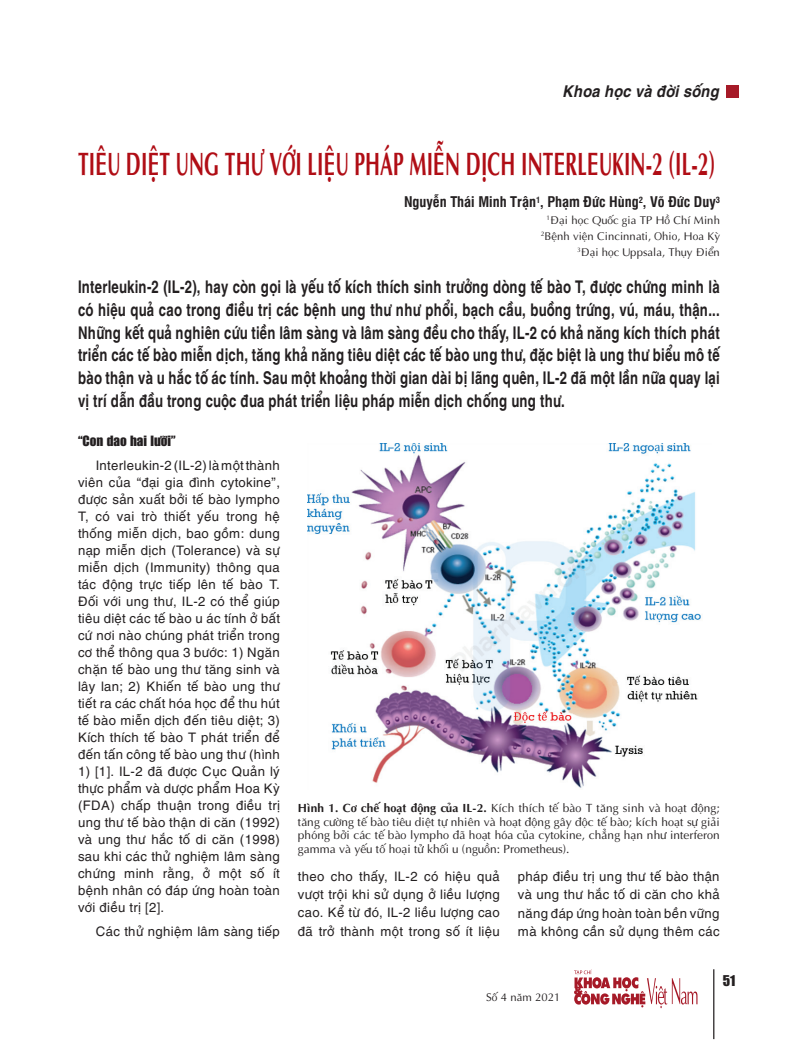
<style>
.page{position:relative;width:798px;height:1042px;background:#fff}
.page>*{position:absolute;margin:0;border:0;box-sizing:border-box;transform-origin:0 0}
.t1{font:700 32.5px "UTM Aptima";color:#b00d15;scale:.59 1}
.t2{font:700 17.5px/22.8px "UTM Helve";color:#231f20;text-align:justify;scale:.75 1}
.t3{font:italic 700 16.25px "UTM Helve";color:#231f20;scale:.9 1}
.t4{font:700 14.38px "UTM Swiss Condensed";color:#231f20}
.t5{font:13.75px "UTM Impact";color:#231f20}
.t6{font:13.12px/17px "UTM Helve";color:#231f20;text-align:justify}
.t7{font:13.12px "UTM Impact";color:#231f20}
.t8{font:11.88px/13.8px "UTM Aptima";color:#231f20;text-align:justify}
.t9{font:11.25px/16.2px "UTM Aptima";color:#231f20;text-align:right}
.s1{font-weight:700}
</style>
<div class="page">
<hr style="left:712px;top:969px;width:2px;height:70px;background:#231f20">
<svg style="left:574px;top:969px;width:123px;height:39px"></svg>
<div style="left:726px;top:86px;width:12px;height:12px;background:#a61a28"></div>
<img style="left:307px;top:443px;width:394px;height:345px">
<p class="t3" style="left:562px;top:77px;width:176px">Khoa học và đời sống</p>
<h1 class="t1" style="left:78px;top:139px;width:1081px">TIÊU DIỆT UNG TH Ư VỚI LIỆU PHÁP MIỄN DỊCH INTERLEUKIN-2 (I L-2)</h1>
<p class="t4" style="left:404px;top:191px;width:317px">Nguyễn Thái Minh Trận<sup>1</sup>, Phạm Đức Hùng<sup>2</sup>, Võ Đức Duy<sup>3</sup></p>
<p class="t9" style="left:540px;top:211px;width:181px"><sup>1</sup>Đại học Quốc gia TP Hồ Chí Minh<br><sup>2</sup>Bệnh viện Cincinnati, Ohio, Hoa Kỳ<br><sup>3</sup>Đại học Uppsala, Thụy Đ iển</p>
<p class="t2" style="left:78px;top:273px;width:857px">Interleukin-2 (IL-2), hay còn gọi là yếu tố kích thích sinh trưởng dòng tế bào T, được chứng minh là có hiệu quả cao trong điều trị các bệnh ung thư như phổi, bạch cầu, buồng trứng, vú, máu, thận...<br>Những kết quả nghiên cứu tiền lâm sàng và lâm sàng đều cho thấy, IL-2 có khả năng kích thích phát triển các tế bào miễn dịch, tăng khả năng tiêu diệt các tế bào ung thư, đặc biệt là ung thư biểu mô tế bào thận và u hắc tố ác tính. Sau một khoảng thời gian dài bị lãng quên, IL-2 đã một lần nữa quay lại vị trí dẫn đầu trong cuộc đua phát triển liệu pháp miễn dịch chống ung thư.</p>
<p class="t7" style="left:78px;top:432px;width:99px">“Con dao hai lưỡi”</p>
<p class="t6" style="left:78px;top:456px;width:203px;text-indent:18px">Interleukin-2 (IL-2) là một thành viên của “đại gia đình cytokine”, được sản xuất bởi tế bào lympho T, có vai trò thiết yếu trong hệ thống miễn dịch, bao gồm: dung nạp miễn dịch (Tolerance) và sự miễn dịch (Immunity) thông qua tác động trực tiếp lên tế bào T.<br>Đối với ung thư, IL-2 có thể giúp tiêu diệt các tế bào u ác tính ở bất cứ nơi nào chúng phát triển trong cơ thể thông qua 3 bước: 1) Ngăn chặn tế bào ung thư tăng sinh và lây lan; 2) Khiến tế bào ung thư tiết ra các chất hóa học để thu hút tế bào miễn dịch đến tiêu diệt; 3)<br>Kích thích tế bào T phát triển để đến tấn công tế bào ung thư (hình</p>
<p class="t6" style="left:78px;top:761px;width:203px">1) [1]. IL-2 đã được Cục Quản lý thực phẩm và dược phẩm Hoa Kỳ (FDA) chấp thuận trong điều trị ung thư tế bào thận di căn (1992) và ung thư hắc tố di căn (1998) sau khi các thử nghiệm lâm sàng chứng minh rằng, ở một số ít bệnh nhân có đáp ứng hoàn toàn với điều trị [2].</p>
<p class="t6" style="left:96px;top:921px;width:186px">Các thử nghiệm lâm sàng tiếp</p>
<p class="t8" style="left:298px;top:800px;width:423px"><span class="s1">HÌNH 1. CƠ CHẾ HOẠT ĐỘNG CỦA I L-2.</span> Kích thích tế bào T tăng sinh và hoạt động; tăng cường tế bào tiêu diệt tự nhiên và hoạt động gây độc tế bào; kích hoạt sự giải phóng bởi các tế bào lympho đã hoạt hóa của cytokine, chẳng hạn như interferon gamma và yếu tố hoại tử khối u (nguồn: Prometheus).</p>
<p class="t6" style="left:298px;top:866px;width:203px;line-height:18.2px">theo cho thấy, IL-2 có hiệu quả vượt trội khi sử dụng ở liều lượng cao. Kể từ đó, IL-2 liều lượng cao đã trở thành một trong số ít liệu</p>
<p class="t6" style="left:517px;top:866px;width:203px;line-height:18.2px">pháp điều trị ung thư tế bào thận và ung thư hắc tố di căn cho khả năng đáp ứng hoàn toàn bền vững mà không cần sử dụng thêm các</p>
<p class="t9" style="left:486px;top:988px;width:76px">Số 4 năm 2021</p>
<p class="t5" style="left:722px;top:970px;width:14px">51</p>
</div>
